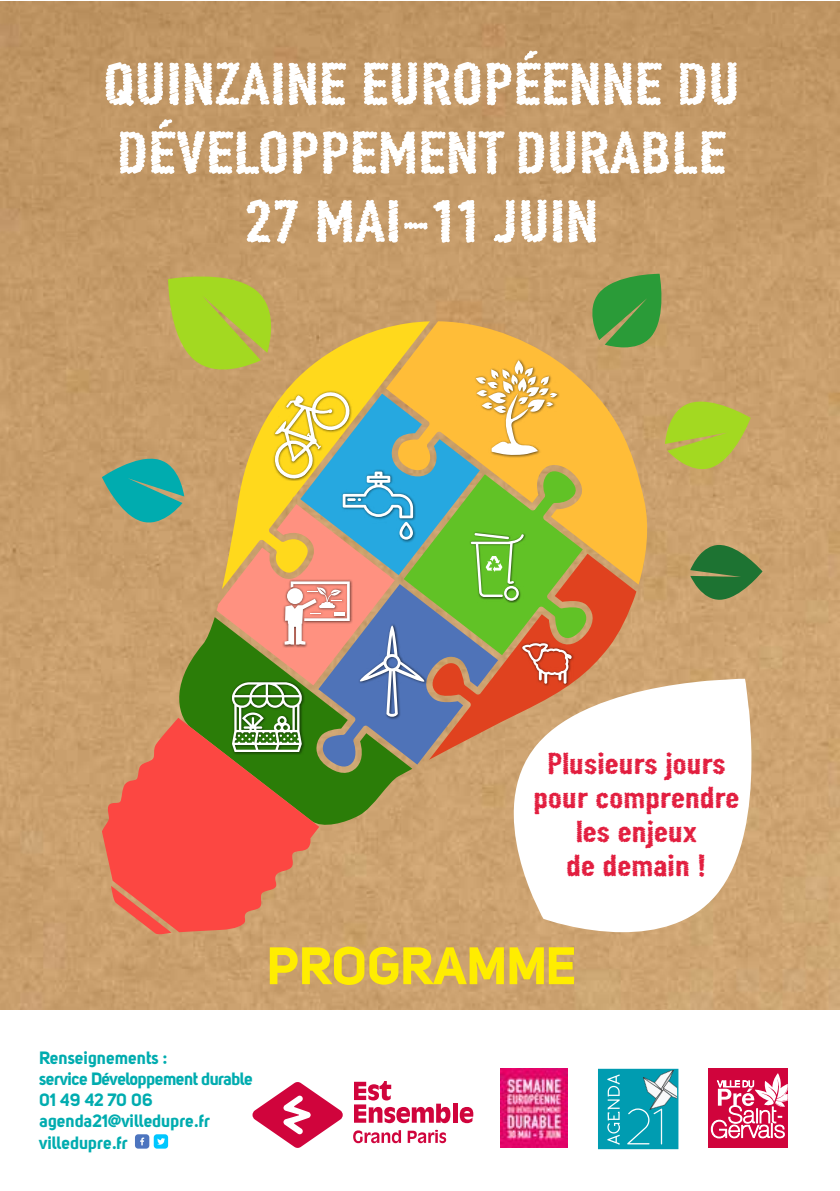
<style>
.page{position:relative;width:840px;height:1191px;background:#fff}
.page>*{position:absolute;margin:0;border:0;box-sizing:border-box;transform-origin:0 0}
.t1{font:58.8px/68.6px "Scribble";color:#fff;text-align:center}
.t2{font:52px "Uni Sans Bold";color:#ffed00}
.t3{font:30px/34px "Scribble";color:#e21e3f;text-align:center}
.t4{font:17.6px/21.2px "Uni Sans Bold";color:#00acaf}
</style>
<div class="page">
<img style="left:0;top:1px;width:839px;height:1008px">
<svg style="left:319px;top:770px;width:93px;height:59px;background:#708d34"></svg>
<svg style="left:102px;top:770px;width:217px;height:162px;background:#e55b46"></svg>
<svg style="left:111px;top:886px;width:60px;height:49px;background:#e76c54"></svg>
<svg style="left:481px;top:679px;width:290px;height:253px"></svg>
<svg style="left:102px;top:268px;width:660px;height:502px;background:#b7a669"></svg>
<div style="left:135px;top:1134px;width:14px;height:14px;background:#4d75bf;border-radius:3px"></div>
<svg style="left:140px;top:1137px;width:4px;height:8px"></svg>
<div style="left:154px;top:1134px;width:14px;height:14px;background:#00c7ff;border-radius:3px"></div>
<svg style="left:157px;top:1138px;width:8px;height:6px"></svg>
<div style="left:708px;top:1068px;width:79px;height:80px;background:#d0043c"></div>
<svg style="left:710px;top:1073px;width:77px;height:65px"></svg>
<svg style="left:252px;top:1082px;width:90px;height:65px"></svg>
<svg style="left:354px;top:1081px;width:96px;height:42px"></svg>
<div style="left:452px;top:1103px;width:5px;height:19px;background:#d0043c"></div>
<svg style="left:459px;top:1107px;width:14px;height:16px"></svg>
<svg style="left:353px;top:1130px;width:48px;height:13px"></svg>
<svg style="left:407px;top:1129px;width:39px;height:14px"></svg>
<div style="left:598px;top:1069px;width:79px;height:79px;background:#009cb1"></div>
<svg style="left:607px;top:1074px;width:12px;height:70px"></svg>
<svg style="left:627px;top:1070px;width:49px;height:74px"></svg>
<img style="left:500px;top:1068px;width:67px;height:80px">
<h1 class="t1" style="left:104px;top:47px;width:638px">QUINZAINE EUROPÉENNE DU<br>DÉVELOPPEMENT DURABLE<br>27 MAI-11 JUIN</h1>
<h3 class="t3" style="left:533px;top:744px;width:207px">Plusieurs jours pour comprendre les enjeux<br>de demain !</h3>
<h2 class="t2" style="left:267px;top:933px;width:310px">PROGRAMME</h2>
<p class="t4" style="left:39px;top:1046px;width:215px">Renseignements :<br>service Développement durable<br>01 49 42 70 06 agenda21@villedupre.fr villedupre.fr</p>
</div>
